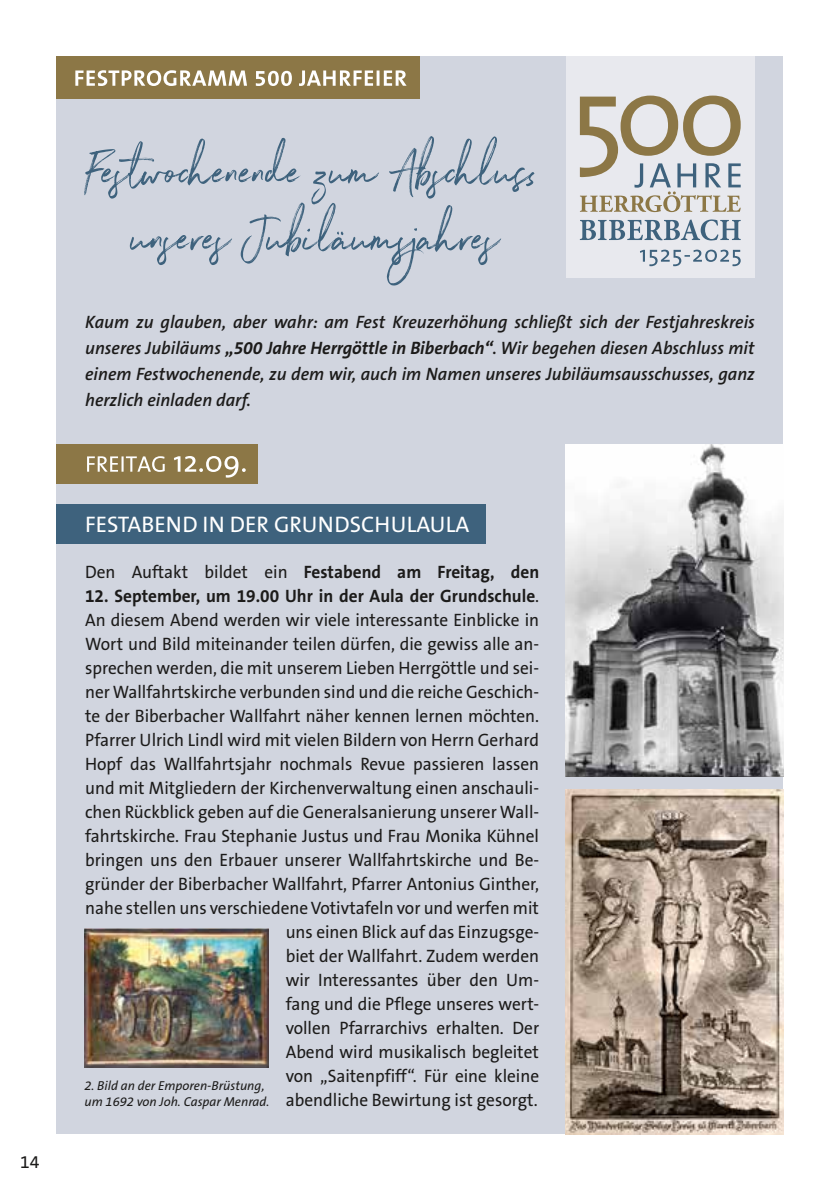
<style>
.page{position:relative;width:840px;height:1191px;background:#fff}
.page>*{position:absolute;margin:0;border:0;box-sizing:border-box;transform-origin:0 0}
.t1{font:22.6px "The Sans B5 Plain";color:#fff}
.t2{font:18px/24px "The Sans B5 Plain";color:#1c1b1a;text-align:right;scale:.96 1}
.t3{font:italic 600 18px/26px "The Sans B6";color:#1c1b1a;text-align:justify}
.t4{font:700 18px "The Sans B7";color:#1c1b1a;scale:.96 1}
.t5{font:18px "The Sans B5 Plain";color:#1c1b1a}
.t6{font:italic 13px/16px "The Sans B5 Plain";color:#1c1b1a}
.s1{font-family:"The Sans B7";font-weight:700}
.s2{font-family:"The Sans B5 Plain";font-weight:400}
</style>
<div class="page">
<div style="left:57px;top:57px;width:725px;height:1077px;background:#d1d5df"></div>
<div style="left:57px;top:57px;width:363px;height:42px;background:#8c7746"></div>
<svg style="left:75px;top:70px;width:331px;height:16px"></svg>
<svg style="left:84px;top:136px;width:450px;height:149px"></svg>
<img style="left:565px;top:789px;width:217px;height:345px">
<div style="left:57px;top:504px;width:429px;height:40px;background:#3e627d"></div>
<div style="left:57px;top:444px;width:201px;height:40px;background:#8c7746"></div>
<svg style="left:87px;top:456px;width:158px;height:21px"></svg>
<img style="left:565px;top:444px;width:217px;height:332px">
<img style="left:84px;top:928px;width:184px;height:139px">
<div style="left:565px;top:57px;width:189px;height:221px;background:#e8e9ee"></div>
<svg style="left:640px;top:250px;width:100px;height:16px"></svg>
<svg style="left:579px;top:219px;width:161px;height:21px"></svg>
<svg style="left:579px;top:96px;width:161px;height:116px"></svg>
<p class="t5" style="left:20px;top:1152px;width:21px">14</p>
<p class="t3" style="left:85px;top:309px;width:671px">Kaum zu glauben, aber wahr: am Fest Kreuzerhöhung schließt sich der Festjahreskreis unseres Jubiläums <span class="s1">„500 Jahre Herrgöttle in Biberbach“</span>. Wir begehen diesen Abschluss mit einem Festwochenende, zu dem wir, auch im Namen unseres Jubiläumsausschusses, ganz herzlich einladen darf.</p>
<p class="t1" style="left:85px;top:513px;width:385px">FESTABEND IN DER GRUNDSCHULAULA</p>
<p class="t4" style="left:85px;top:562px;width:474px"><span class="s2">Den Auftakt bildet ein</span> Festabend am Freitag, den</p>
<p class="t4" style="left:85px;top:586px;width:474px">12. September, um 19.00 Uhr in der Aula der Grundschule<span class="s2">.</span></p>
<p class="t2" style="left:85px;top:608px;width:474px">An diesem Abend werden wir viele interessante Einblicke in Wort und Bild miteinander teilen dürfen, die gewiss alle an&shy;sprechen werden, die mit unserem Lieben Herrgöttle und sei&shy;ner Wallfahrtskirche verbunden sind und die reiche Geschich&shy;te der Biberbacher Wallfahrt näher kennen lernen möchten.<br>Pfarrer Ulrich Lindl wird mit vielen Bildern von Herrn Gerhard Hopf das Wallfahrtsjahr nochmals Revue passieren lassen und mit Mitgliedern der Kirchenverwaltung einen anschauli&shy;chen Rückblick geben auf die Generalsanierung unserer Wall&shy;fahrtskirche. Frau Stephanie Justus und Frau Monika Kühnel bringen uns den Erbauer unserer Wallfahrtskirche und Be&shy;gründer der Biberbacher Wallfahrt, Pfarrer Antonius Ginther, nahe stellen uns verschiedene Votivtafeln vor und werfen mit uns einen Blick auf das Einzugsge-<br>biet der Wallfahrt. Zudem werden<br>wir Interessantes über den Um-<br>fang und die Pflege unseres wert-<br>vollen Pfarrarchivs erhalten. Der<br>Abend wird musikalisch begleitet<br>von „Saitenpfiff“. Für eine kleine<br>abendliche Bewirtung ist gesorgt.</p>
<p class="t6" style="left:84px;top:1078px;width:186px">2. Bild an der Emporen-Brüstung, um 1692 von Joh. Caspar Menrad.</p>
</div>
